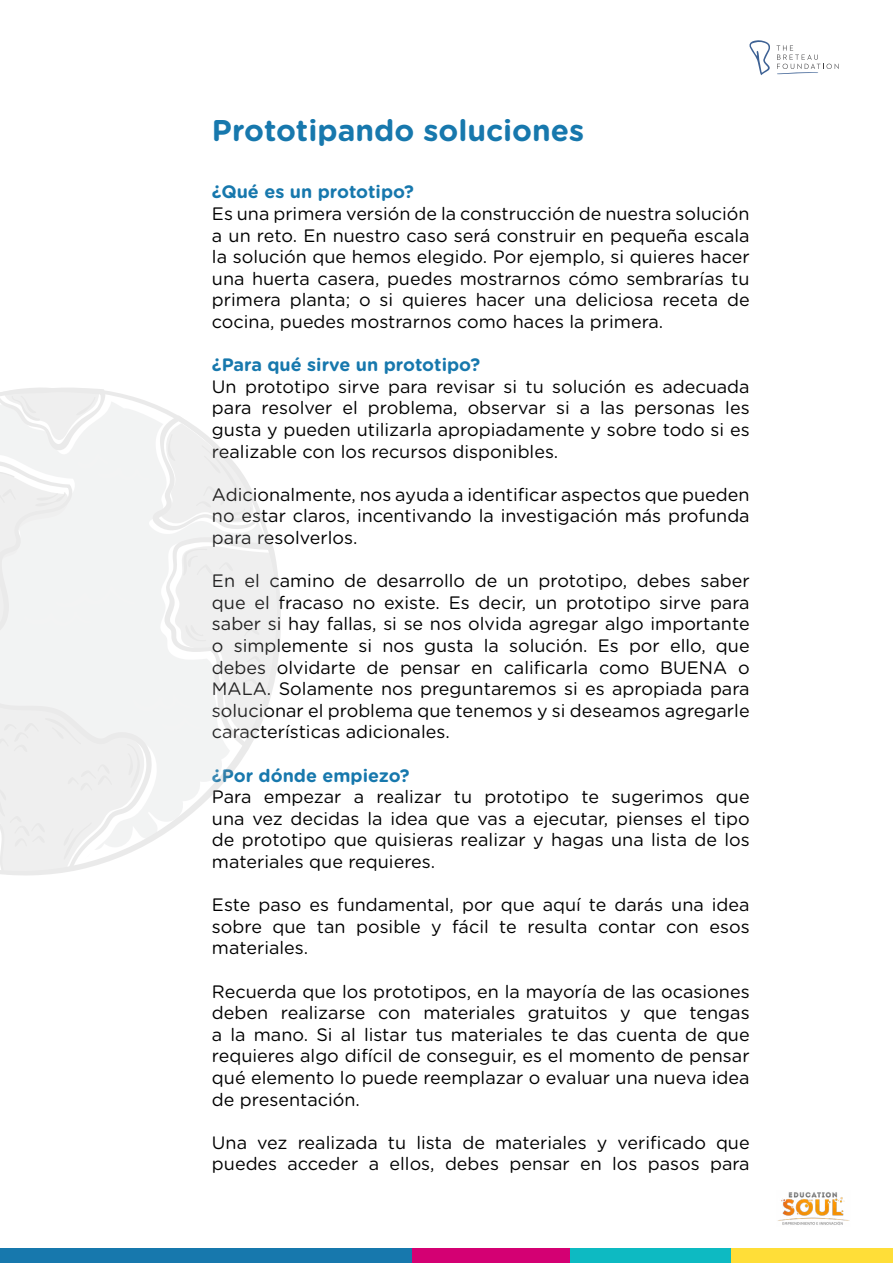
<style>
.page{position:relative;width:893px;height:1263px;background:#fff}
.page>*{position:absolute;margin:0;border:0;box-sizing:border-box;transform-origin:0 0}
.t1{font:700 30px "Gotham Rounded";color:#1778ad}
.t2{font:18px/21.6px "Gotham Rounded";color:#000;text-align:justify}
.t3{font:700 18px "Gotham Rounded";color:#1778ad}
</style>
<div class="page">
<svg style="left:0;top:860px;width:111px;height:16px;fill:#efefef"></svg>
<svg style="left:0;top:387px;width:281px;height:473px"></svg>
<svg style="left:749px;top:40px;width:90px;height:35px"></svg>
<div style="left:0;top:1248px;width:412px;height:15px;background:#1778ad"></div>
<div style="left:412px;top:1248px;width:162px;height:15px;background:#d40073"></div>
<div style="left:570px;top:1248px;width:162px;height:15px;background:#0dbac2"></div>
<div style="left:732px;top:1248px;width:161px;height:15px;background:#ffde38"></div>
<img style="left:778px;top:1192px;width:72px;height:33px">
<h1 class="t1" style="left:212px;top:108px;width:374px">Prototipando soluciones</h1>
<p class="t3" style="left:212px;top:179px;width:204px">¿Qué es un prototipo?</p>
<p class="t2" style="left:212px;top:202px;width:539px">Es una primera versión de la construcción de nuestra solución a un reto. En nuestro caso será construir en pequeña escala la solución que hemos elegido. Por ejemplo, si quieres hacer una huerta casera, puedes mostrarnos cómo sembrarías tu primera planta; o si quieres hacer una deliciosa receta de cocina, puedes mostrarnos como haces la primera.</p>
<p class="t3" style="left:212px;top:352px;width:270px">¿Para qué sirve un prototipo?</p>
<p class="t2" style="left:212px;top:375px;width:539px">Un prototipo sirve para revisar si tu solución es adecuada para resolver el problema, observar si a las personas les gusta y pueden utilizarla apropiadamente y sobre todo si es realizable con los recursos disponibles.</p>
<p class="t2" style="left:212px;top:483px;width:539px">Adicionalmente, nos ayuda a identificar aspectos que pueden no estar claros, incentivando la investigación más profunda para resolverlos.</p>
<p class="t2" style="left:212px;top:569px;width:539px">En el camino de desarrollo de un prototipo, debes saber que el fracaso no existe. Es decir, un prototipo sirve para saber si hay fallas, si se nos olvida agregar algo importante o simplemente si nos gusta la solución. Es por ello, que debes olvidarte de pensar en calificarla como BUENA o MALA. Solamente nos preguntaremos si es apropiada para solucionar el problema que tenemos y si deseamos agregarle características adicionales.</p>
<p class="t3" style="left:212px;top:762px;width:199px">¿Por dónde empiezo?</p>
<p class="t2" style="left:212px;top:785px;width:539px">Para empezar a realizar tu prototipo te sugerimos que una vez decidas la idea que vas a ejecutar, pienses el tipo de prototipo que quisieras realizar y hagas una lista de los materiales que requieres.</p>
<p class="t2" style="left:212px;top:893px;width:539px">Este paso es fundamental, por que aquí te darás una idea sobre que tan posible y fácil te resulta contar con esos materiales.</p>
<p class="t2" style="left:212px;top:980px;width:539px">Recuerda que los prototipos, en la mayoría de las ocasiones deben realizarse con materiales gratuitos y que tengas a la mano. Si al listar tus materiales te das cuenta de que requieres algo difícil de conseguir, es el momento de pensar qué elemento lo puede reemplazar o evaluar una nueva idea de presentación.</p>
<p class="t2" style="left:212px;top:1131px;width:539px">Una vez realizada tu lista de materiales y verificado que puedes acceder a ellos, debes pensar en los pasos para</p>
</div>
